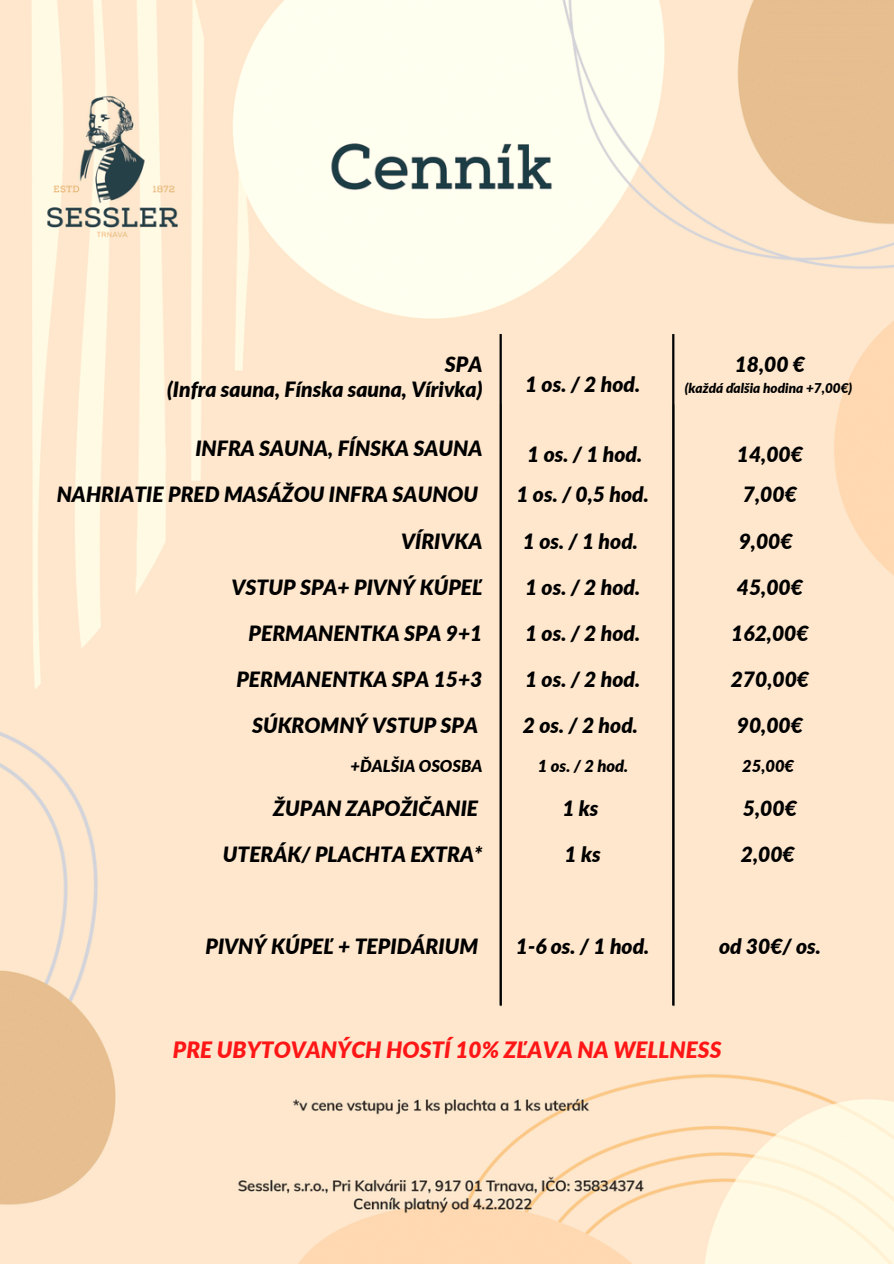
<style>
.page{position:relative;width:894px;height:1264px;background:#fff}
.page>*{position:absolute;margin:0;border:0;box-sizing:border-box;transform-origin:0 0}
.t1{font:italic 900 22.5px "Lato";color:#ff1616}
.t2{font:italic 900 21px/46.2px "Lato";color:#000;text-align:right}
.t3{font:italic 900 16.5px "Lato";color:#000}
.t4{font:italic 900 13.5px "Lato";color:#000}
</style>
<div class="page">
<img style="left:0;top:0;width:893px;height:1263px">
<hr style="left:499px;top:334px;width:2px;height:671px;background:#000">
<hr style="left:672px;top:334px;width:2px;height:671px;background:#000">
<p class="t2" style="left:167px;top:351px;width:317px;line-height:24.8px">SPA<br>(Infra sauna, Fínska sauna, Vírivka)</p>
<p class="t2" style="left:57px;top:425px;width:427px">INFRA SAUNA, FÍNSKA SAUNA<br>NAHRIATIE PRED MASÁŽOU INFRA SAUNOU<br>VÍRIVKA<br>VSTUP SPA+ PIVNÝ KÚPEĽ<br>PERMANENTKA SPA 9+1<br>PERMANENTKA SPA 15+3<br>SÚKROMNÝ VSTUP SPA</p>
<p class="t3" style="left:350px;top:755px;width:133px">+ĎALŠIA OSOSBA</p>
<p class="t2" style="left:223px;top:784px;width:261px">ŽUPAN ZAPOŽIČANIE<br>UTERÁK/ PLACHTA EXTRA*</p>
<p class="t2" style="left:205px;top:922px;width:274px">PIVNÝ KÚPEĽ + TEPIDÁRIUM</p>
<p class="t2" style="left:525px;top:361px;width:116px">1 os. / 2 hod.</p>
<p class="t2" style="left:516px;top:433px;width:134px;line-height:40.5px;text-align:center">1 os. / 1 hod.<br>1 os. / 0,5 hod.</p>
<p class="t2" style="left:523px;top:517px;width:119px;text-align:justify">1 os. / 1 hod.<br>1 os. / 2 hod.<br>1 os. / 2 hod.<br>1 os. / 2 hod.<br>2 os. / 2 hod.</p>
<p class="t3" style="left:537px;top:755px;width:92px">1 os. / 2 hod.</p>
<p class="t2" style="left:562px;top:784px;width:40px;text-align:left">1ks<br>1ks</p>
<p class="t2" style="left:515px;top:922px;width:135px">1-6 os. / 1 hod.</p>
<p class="t2" style="left:734px;top:340px;width:72px">18,00 €</p>
<p class="t4" style="left:684px;top:380px;width:169px">(každá ďalšia hodina +7,00€)</p>
<p class="t2" style="left:736px;top:433px;width:68px;line-height:40.5px;text-align:left">14,00€<br>7,00€</p>
<p class="t2" style="left:730px;top:517px;width:80px;text-align:center">9,00€<br>45,00€<br>162,00€<br>270,00€<br>90,00€</p>
<p class="t3" style="left:742px;top:755px;width:53px">25,00€</p>
<p class="t2" style="left:740px;top:784px;width:58px;text-align:left">5,00€<br>2,00€</p>
<p class="t2" style="left:718px;top:922px;width:103px">od 30€/ os.</p>
<p class="t1" style="left:173px;top:1035px;width:550px">PRE UBYTOVANÝCH HOSTÍ 10% ZĽAVA NA WELLNESS</p>
</div>
